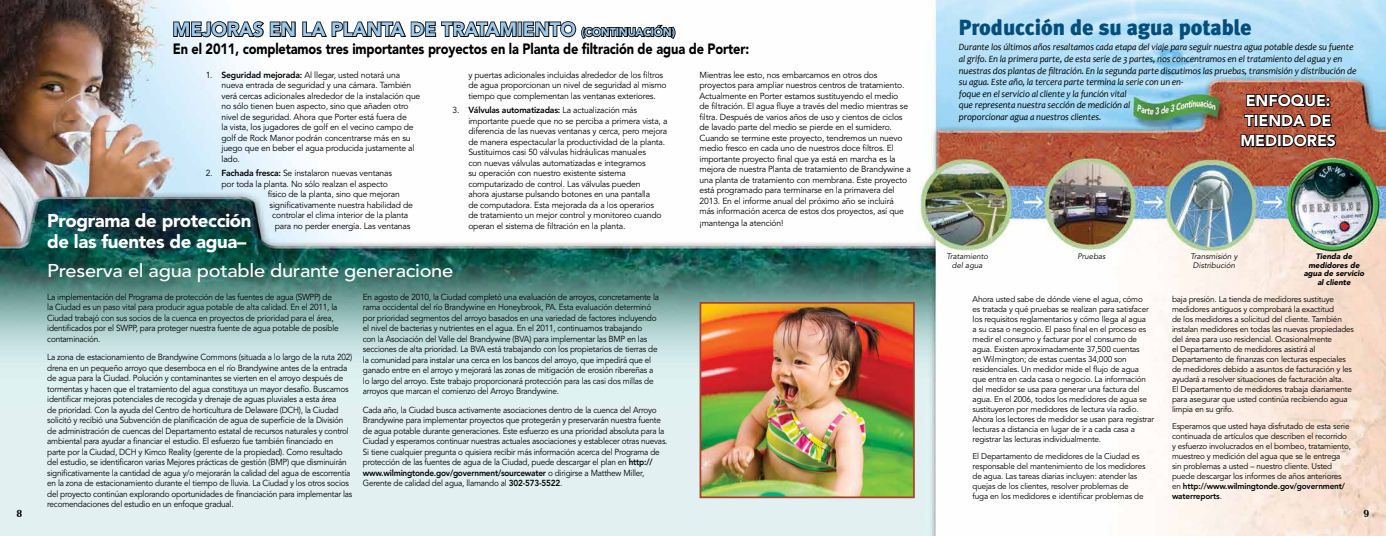
<style>
.page{position:relative;width:1386px;height:536px;background:#fff}
.page>*{position:absolute;margin:0;border:0;box-sizing:border-box;transform-origin:0 0}
.t1{font:900 21.88px "Meta";color:#034e7b}
.t2{font:900 19.25px "Avenir";color:#9dc9eb}
.t3{font:900 18.38px/21px "Avenir";letter-spacing:-.02em;color:#fff}
.t4{font:500 18.38px "Avenir";letter-spacing:-.015em;color:#fff;scale:1.09 1}
.t5{font:900 15.75px/20.1px "Avenir";color:#fff;text-align:center}
.t6{font:900 14.88px "Avenir";letter-spacing:-.01em;color:#000;scale:.86 1}
.t7{font:700 10.5px "Candida";color:#000}
.t8{font:italic 9.62px/11.5px "Candara";letter-spacing:-.01em;color:#000}
.t9{font:8.75px/10.5px "Avenir";letter-spacing:-.025em;color:#000;scale:.94 1}
.t10{font:8.75px/10.5px "Avenir";letter-spacing:-.025em;color:#000}
.t11{font:8.31px/10px "Avenir";letter-spacing:-.02em;color:#000}
.t12{font:italic 7.88px/8.8px "Avenir";color:#000;text-align:center}
.t13{font:italic 900 7.88px/8.8px "Avenir";color:#000;text-align:center}
.s1{font-size:11.38px}
.s2{font-weight:800}
</style>
<div class="page">
<img style="left:0;top:0;width:1386px;height:536px">
<svg style="left:172px;top:14px;width:504px;height:28px"></svg>
<img style="left:703px;top:305px;width:209px;height:190px">
<div style="left:700px;top:302px;width:215px;height:196px;border:2px solid #a9422a"></div>
<svg style="left:1240px;top:92px;width:98px;height:61px;background:#6c3323"></svg>
<h2 class="t2" style="left:173px;top:18px;width:504px">MEJORAS EN LA PLANTA DE TRATAMIENTO <span class="s1">(CONTINUACIÓN)</span></h2>
<h3 class="t6" style="left:173px;top:40px;width:672px">En el 2011, completamos tres importantes proyectos en la Planta de filtración de agua de Porter:</h3>
<p class="t10" style="left:468px;top:70px;width:200px">y puertas adicionales incluidas alrededor de los filtros de agua proporcionan un nivel de seguridad al mismo tiempo que complementan las ventanas exteriores.</p>
<p class="t10" style="left:468px;top:105px;width:201px;text-indent:-16px">3. <span class="s2">Válvulas automatizadas:</span> La actualización más importante puede que no se perciba a primera vista, a diferencia de las nuevas ventanas y cerca, pero mejora de manera espectacular la productividad de la planta.<br>Sustituimos casi 50 válvulas hidráulicas manuales<br>con nuevas válvulas automatizadas e integramos<br>su operación con nuestro existente sistema computarizado de control. Las válvulas pueden<br>ahora ajustarse pulsando botones en una pantalla<br>de computadora. Esta mejorada da a los operarios<br>de tratamiento un mejor control y monitoreo cuando operan el sistema de filtración en la planta.</p>
<p class="t10" style="left:221px;top:70px;width:200px;text-indent:-16px">1. <span class="s2">Seguridad mejorada:</span> Al llegar, usted notará una nueva entrada de seguridad y una cámara. También verá cercas adicionales alrededor de la instalación que no sólo tienen buen aspecto, sino que añaden otro nivel de seguridad. Ahora que Porter está fuera de<br>la vista, los jugadores de golf en el vecino campo de golf de Rock Manor podrán concentrarse más en su juego que en beber el agua producida justamente al lado.</p>
<p class="t10" style="left:206px;top:168px;width:188px">2. <span class="s2">Fachada fresca:</span> Se instalaron nuevas ventanas</p>
<p class="t10" style="left:221px;top:179px;width:168px">por toda la planta. No sólo realzan el aspecto</p>
<p class="t10" style="left:268px;top:189px;width:133px">físico de la planta, sino que mejoran</p>
<p class="t10" style="left:270px;top:200px;width:145px">significativamente nuestra habilidad de</p>
<p class="t10" style="left:272px;top:210px;width:138px">controlar el clima interior de la planta</p>
<p class="t10" style="left:275px;top:221px;width:137px">para no perder energía. Las ventanas</p>
<h3 class="t3" style="left:47px;top:210px;width:206px">Programa de protección de las fuentes de agua–</h3>
<h3 class="t4" style="left:47px;top:259px;width:374px">Preserva el agua potable durante generacione</h3>
<p class="t10" style="left:700px;top:70px;width:213px">Mientras lee esto, nos embarcamos en otros dos proyectos para ampliar nuestros centros de tratamiento.<br>Actualmente en Porter estamos sustituyendo el medio<br>de filtración. El agua fluye a través del medio mientras se filtra. Después de varios años de uso y cientos de ciclos de lavado parte del medio se pierde en el sumidero.<br>Cuando se termine este proyecto, tendremos un nuevo medio fresco en cada uno de nuestros doce filtros. El importante proyecto final que ya está en marcha es la mejora de nuestra Planta de tratamiento de Brandywine a una planta de tratamiento con membrana. Este proyecto está programado para terminarse en la primavera del 2013. En el informe anual del próximo año se incluirá más información acerca de estos dos proyectos, así que</p>
<p class="t10" style="left:700px;top:218px;width:85px">¡mantenga la atención!</p>
<h1 class="t1" style="left:959px;top:14px;width:294px">Producción de su agua potable</h1>
<p class="t8" style="left:959px;top:41px;width:399px">Durante los últimos años resaltamos cada etapa del viaje para seguir nuestra agua potable desde su fuente al grifo. En la primera parte, de esta serie de 3 partes, nos concentramos en el tratamiento del agua y en nuestras dos plantas de filtración. En la segunda parte discutimos las pruebas, transmisión y distribución de su agua. Este año, la tercera parte termina la serie con un en-<br>foque en el servicio al cliente y la función vital<br>que representa nuestra sección de medición al<br>proporcionar agua a nuestros clientes.</p>
<h3 class="t5" style="left:1240px;top:90px;width:97px">ENFOQUE:<br>TIENDA DE<br>MEDIDORES</h3>
<p class="t12" style="left:946px;top:252px;width:43px">Tratamiento</p>
<p class="t12" style="left:1077px;top:252px;width:30px">Pruebas</p>
<p class="t12" style="left:952px;top:261px;width:32px">del agua</p>
<p class="t12" style="left:1191px;top:252px;width:49px">Transmisión y<br>Distribución</p>
<p class="t13" style="left:1304px;top:251px;width:62px">Tienda de medidores de agua de servicio al cliente</p>
<p class="t9" style="left:47px;top:292px;width:312px">La implementación del Programa de protección de las fuentes de agua (SWPP) de la Ciudad es un paso vital para producir agua potable de alta calidad. En el 2011, la Ciudad trabajó con sus socios de la cuenca en proyectos de prioridad para el área, identificados por el SWPP, para proteger nuestra fuente de agua potable de posible contaminación.</p>
<p class="t9" style="left:47px;top:352px;width:326px">La zona de estacionamiento de Brandywine Commons (situada a lo largo de la ruta 202) drena en un pequeño arroyo que desemboca en el río Brandywine antes de la entrada de agua para la Ciudad. Polución y contaminantes se vierten en el arroyo después de tormentas y hacen que el tratamiento del agua constituya un mayor desafío. Buscamos identificar mejoras potenciales de recogida y drenaje de aguas pluviales a esta área<br>de prioridad. Con la ayuda del Centro de horticultura de Delaware (DCH), la Ciudad solicitó y recibió una Subvención de planificación de agua de superficie de la División de administración de cuencas del Departamento estatal de recursos naturales y control ambiental para ayudar a financiar el estudio. El esfuerzo fue también financiado en parte por la Ciudad, DCH y Kimco Reality (gerente de la propiedad). Como resultado del estudio, se identificaron varias Mejores prácticas de gestión (BMP) que disminuirán significativamente la cantidad de agua y/o mejorarán la calidad del agua de escorrentía en la zona de estacionamiento durante el tiempo de lluvia. La Ciudad y los otros socios del proyecto continúan explorando oportunidades de financiación para implementar las recomendaciones del estudio en un enfoque gradual.</p>
<p class="t9" style="left:363px;top:292px;width:317px">En agosto de 2010, la Ciudad completó una evaluación de arroyos, concretamente la rama occidental del río Brandywine en Honeybrook, PA. Esta evaluación determinó por prioridad segmentos del arroyo basados en una variedad de factores incluyendo el nivel de bacterias y nutrientes en el agua. En el 2011, continuamos trabajando<br>con la Asociación del Valle del Brandywine (BVA) para implementar las BMP en las secciones de alta prioridad. La BVA está trabajando con los propietarios de tierras de la comunidad para instalar una cerca en los bancos del arroyo, que impedirá que el ganado entre en el arroyo y mejorará las zonas de mitigación de erosión ribereñas a lo largo del arroyo. Este trabajo proporcionará protección para las casi dos millas de arroyos que marcan el comienzo del Arroyo Brandywine.</p>
<p class="t9" style="left:363px;top:404px;width:326px">Cada año, la Ciudad busca activamente asociaciones dentro de la cuenca del Arroyo Brandywine para implementar proyectos que protegerán y preservarán nuestra fuente de agua potable durante generaciones. Este esfuerzo es una prioridad absoluta para la Ciudad y esperamos continuar nuestras actuales asociaciones y establecer otras nuevas.<br>Si tiene cualquier pregunta o quisiera recibir más información acerca del Programa de protección de las fuentes de agua de la Ciudad, puede descargar el plan en <span class="s2">http:// www.wilmingtonde.gov/government/sourcewater</span> o dirigirse a Matthew Miller, Gerente de calidad del agua, llamando al <span class="s2">302-573-5522</span>.</p>
<p class="t11" style="left:973px;top:294px;width:183px">Ahora usted sabe de dónde viene el agua, cómo<br>es tratada y qué pruebas se realizan para satisfacer los requisitos reglamentarios y cómo llega al agua<br>a su casa o negocio. El paso final en el proceso es medir el consumo y facturar por el consumo de agua. Existen aproximadamente 37,500 cuentas<br>en Wilmington; de estas cuentas 34,000 son residenciales. Un medidor mide el flujo de agua que entra en cada casa o negocio. La información del medidor se usa para generar una factura del agua. En el 2006, todos los medidores de agua se sustituyeron por medidores de lectura vía radio.<br>Ahora los lectores de medidor se usan para registrar lecturas a distancia en lugar de ir a cada casa a registrar las lecturas individualmente.</p>
<p class="t11" style="left:973px;top:451px;width:174px">El Departamento de medidores de la Ciudad es responsable del mantenimiento de los medidores de agua. Las tareas diarias incluyen: atender las quejas de los clientes, resolver problemas de fuga en los medidores e identificar problemas de</p>
<p class="t11" style="left:1172px;top:294px;width:184px">baja presión. La tienda de medidores sustituye medidores antiguos y comprobará la exactitud<br>de los medidores a solicitud del cliente. También instalan medidores en todas las nuevas propiedades del área para uso residencial. Ocasionalmente<br>el Departamento de medidores asistirá al Departamento de finanzas con lecturas especiales de medidores debido a asuntos de facturación y les ayudará a resolver situaciones de facturación alta.<br>El Departamento de medidores trabaja diariamente para asegurar que usted continúa recibiendo agua limpia en su grifo.</p>
<p class="t11" style="left:1172px;top:421px;width:181px">Esperamos que usted haya disfrutado de esta serie continuada de artículos que describen el recorrido y esfuerzo involucrados en el bombeo, tratamiento, muestreo y medición del agua que se le entrega sin problemas a usted – nuestro cliente. Usted puede descargar los informes de años anteriores en <span class="s2">http://www.wilmingtonde.gov/government/ waterreports</span>.</p>
<p class="t7" style="left:17px;top:506px;width:7px">8</p>
<p class="t7" style="left:1364px;top:506px;width:7px">9</p>
</div>
